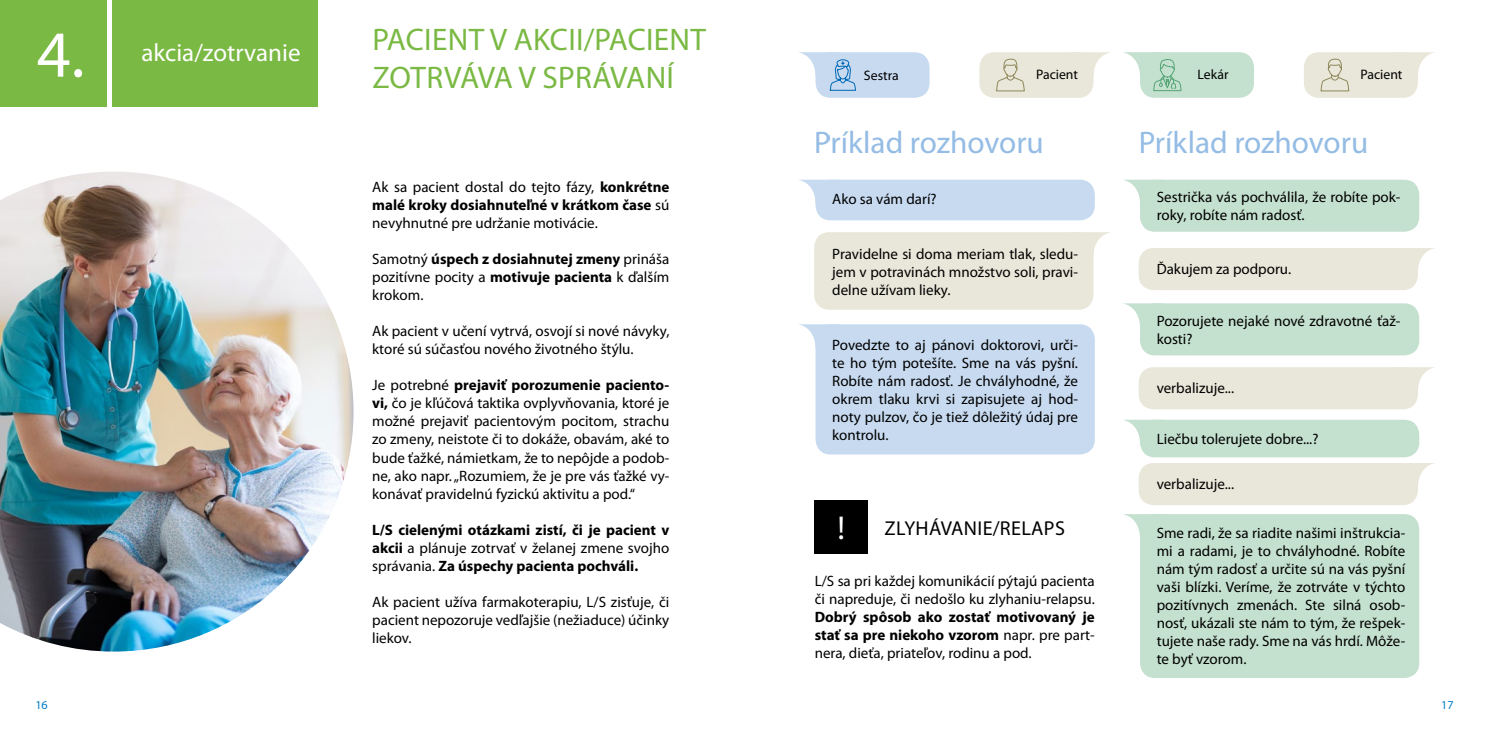
<style>
.page{position:relative;width:1489px;height:745px;background:#fff}
.page>*{position:absolute;margin:0;border:0;box-sizing:border-box;transform-origin:0 0}
.t1{font:66.12px "Myriad Pro";color:#fff}
.t2{font:31.25px/37.5px "Myriad Pro";letter-spacing:.01em;color:#7ab943}
.t3{font:31.25px "Myriad Pro";color:#94bce4}
.t4{font:25px "Myriad Pro";color:#fff}
.t5{font:20.12px "Myriad Pro";letter-spacing:.02em;color:#000}
.t6{font:15px/18px "Myriad Pro";color:#000;text-align:justify}
.t7{font:700 15px/18px "Myriad Pro";color:#000;text-align:justify}
.t8{font:13.75px "Myriad Pro";color:#000}
.t9{font:12.12px "Myriad Pro";color:#007dc5}
.s1{font-weight:700}
.s2{font-weight:400}
.s3{font-size:33.12px;color:#fff}
</style>
<div class="page">
<img style="left:0;top:172px;width:353px;height:479px">
<div style="left:0;top:0;width:106px;height:106px;background:#7ab943"></div>
<div style="left:112px;top:0;width:206px;height:106px;background:#7ab943"></div>
<div style="left:815px;top:179px;width:279px;height:41px;background:#c7daf0;border-radius:15px"></div>
<svg style="left:799px;top:179px;width:39px;height:36px"></svg>
<div style="left:1139px;top:179px;width:280px;height:52px;background:#c4e0ce;border-radius:15px"></div>
<svg style="left:1123px;top:179px;width:40px;height:36px"></svg>
<div style="left:1139px;top:303px;width:280px;height:52px;background:#c4e0ce;border-radius:15px"></div>
<svg style="left:1123px;top:303px;width:31px;height:35px"></svg>
<div style="left:1139px;top:419px;width:280px;height:38px;background:#c4e0ce;border-radius:15px"></div>
<svg style="left:1123px;top:419px;width:40px;height:36px"></svg>
<div style="left:1139px;top:513px;width:280px;height:164px;background:#c4e0ce;border-radius:15px"></div>
<svg style="left:1123px;top:513px;width:40px;height:36px"></svg>
<div style="left:815px;top:324px;width:279px;height:130px;background:#c7daf0;border-radius:15px"></div>
<svg style="left:799px;top:324px;width:29px;height:35px"></svg>
<div style="left:814px;top:232px;width:279px;height:77px;background:#e9e7d9;border-radius:15px"></div>
<svg style="left:1082px;top:232px;width:28px;height:35px"></svg>
<div style="left:1138px;top:248px;width:279px;height:42px;background:#e9e7d9;border-radius:15px"></div>
<svg style="left:1406px;top:248px;width:28px;height:35px"></svg>
<div style="left:1138px;top:367px;width:279px;height:42px;background:#e9e7d9;border-radius:15px"></div>
<svg style="left:1406px;top:367px;width:28px;height:35px"></svg>
<div style="left:1138px;top:462px;width:279px;height:43px;background:#e9e7d9;border-radius:15px"></div>
<svg style="left:1394px;top:462px;width:40px;height:36px"></svg>
<div style="left:814px;top:500px;width:53px;height:53px;background:#000"></div>
<div style="left:815px;top:52px;width:114px;height:46px;background:#c7daf0;border-radius:15px"></div>
<svg style="left:799px;top:52px;width:57px;height:39px"></svg>
<div style="left:979px;top:52px;width:114px;height:46px;background:#e9e7d9;border-radius:15px"></div>
<svg style="left:1082px;top:52px;width:28px;height:36px"></svg>
<svg style="left:996px;top:58px;width:29px;height:34px"></svg>
<div style="left:1303px;top:52px;width:114px;height:46px;background:#e9e7d9;border-radius:15px"></div>
<svg style="left:1406px;top:52px;width:28px;height:36px"></svg>
<svg style="left:1320px;top:58px;width:29px;height:34px"></svg>
<div style="left:1139px;top:52px;width:114px;height:46px;background:#c4e0ce;border-radius:15px"></div>
<svg style="left:1123px;top:52px;width:58px;height:40px"></svg>
<h1 class="t1" style="left:37px;top:14px;width:49px">4.</h1>
<h3 class="t4" style="left:141px;top:37px;width:160px">akcia/zotrvanie</h3>
<p class="t9" style="left:35px;top:697px;width:14px">16</p>
<h2 class="t2" style="left:372px;top:21px;width:335px">Pacient v akcii/pacient zotrváva v správaní</h2>
<p class="t6" style="left:372px;top:178px;width:298px">Ak sa pacient dostal do tejto fázy, <span class="s1">konkrétne malé kroky dosiahnuteľné v krátkom čase</span> sú nevyhnutné pre udržanie motivácie.</p>
<p class="t6" style="left:372px;top:250px;width:299px">Samotný <span class="s1">úspech z dosiahnutej zmeny</span> prináša pozitívne pocity a <span class="s1">motivuje pacienta</span> k ďalším krokom.</p>
<p class="t6" style="left:372px;top:322px;width:299px">Ak pacient v učení vytrvá, osvojí si nové návyky, ktoré sú súčasťou nového životného štýlu.</p>
<p class="t6" style="left:372px;top:376px;width:299px">Je potrebné <span class="s1">prejaviť porozumenie paciento&shy;vi,</span> čo je kľúčová taktika ovplyvňovania, ktoré je možné prejaviť pacientovým pocitom, strachu zo zmeny, neistote či to dokáže, obavám, aké to bude ťažké, námietkam, že to nepôjde a podob&shy;ne, ako napr. „Rozumiem, že je pre vás ťažké vy&shy;konávať pravidelnú fyzickú aktivitu a pod.“</p>
<p class="t7" style="left:372px;top:519px;width:298px">L/S cielenými otázkami zistí, či je pacient v akcii <span class="s2">a plánuje zotrvať v želanej zmene svojho správania.</span> Za úspechy pacienta pochváli.</p>
<p class="t6" style="left:372px;top:592px;width:298px">Ak pacient užíva farmakoterapiu, L/S zisťuje, či pacient nepozoruje vedľajšie (nežiaduce) účinky liekov.</p>
<p class="t8" style="left:863px;top:67px;width:36px">Sestra</p>
<p class="t8" style="left:1036px;top:65px;width:43px">Pacient</p>
<p class="t8" style="left:1197px;top:66px;width:33px">Lekár</p>
<p class="t8" style="left:1360px;top:65px;width:43px">Pacient</p>
<h2 class="t3" style="left:814px;top:123px;width:231px">Príklad rozhovoru</h2>
<h2 class="t3" style="left:1138px;top:123px;width:231px">Príklad rozhovoru</h2>
<p class="t6" style="left:832px;top:190px;width:106px">Ako sa vám darí?</p>
<p class="t6" style="left:1156px;top:187px;width:245px">Sestrička vás pochválila, že robíte pok&shy;roky, robíte nám radosť.</p>
<p class="t6" style="left:832px;top:245px;width:247px">Pravidelne si doma meriam tlak, sledu&shy;jem v potravinách množstvo soli, pravi&shy;delne užívam lieky.</p>
<p class="t6" style="left:832px;top:335px;width:247px">Povedzte to aj pánovi doktorovi, urči&shy;te ho tým potešíte. Sme na vás pyšní.<br>Robíte nám radosť. Je chvályhodné, že okrem tlaku krvi si zapisujete aj hod&shy;noty pulzov, čo je tiež dôležitý údaj pre kontrolu.</p>
<h3 class="t5" style="left:837px;top:515px;width:59px"><span class="s3">!</span> zlyh</h3>
<h3 class="t5" style="left:929px;top:515px;width:137px">ávanie/relaps</h3>
<p class="t6" style="left:814px;top:571px;width:281px">L/S sa pri každej komunikácií pýtajú pacienta či napreduje, či nedošlo ku zlyhaniu-relapsu.</p>
<p class="t7" style="left:814px;top:606px;width:281px">Dobrý spôsob ako zostať motivovaný je stať sa pre niekoho vzorom <span class="s2">napr. pre part&shy;nera, dieťa, priateľov, rodinu a pod.</span></p>
<p class="t6" style="left:1156px;top:259px;width:136px">Ďakujem za podporu.</p>
<p class="t6" style="left:1156px;top:311px;width:245px">Pozorujete nejaké nové zdravotné ťaž&shy;kosti?</p>
<p class="t6" style="left:1156px;top:378px;width:79px">verbalizuje...</p>
<p class="t6" style="left:1156px;top:430px;width:163px">Liečbu tolerujete dobre...?</p>
<p class="t6" style="left:1156px;top:474px;width:79px">verbalizuje...</p>
<p class="t6" style="left:1156px;top:523px;width:250px">Sme radi, že sa riadite našimi inštrukcia&shy;mi a radami, je to chvályhodné. Robíte nám tým radosť a určite sú na vás pyšní vaši blízki. Veríme, že zotrváte v týchto pozitívnych zmenách. Ste silná osob&shy;nosť, ukázali ste nám to tým, že rešpek&shy;tujete naše rady. Sme na vás hrdí. Môže&shy;te byť vzorom.</p>
<p class="t9" style="left:1440px;top:697px;width:14px">17</p>
</div>
